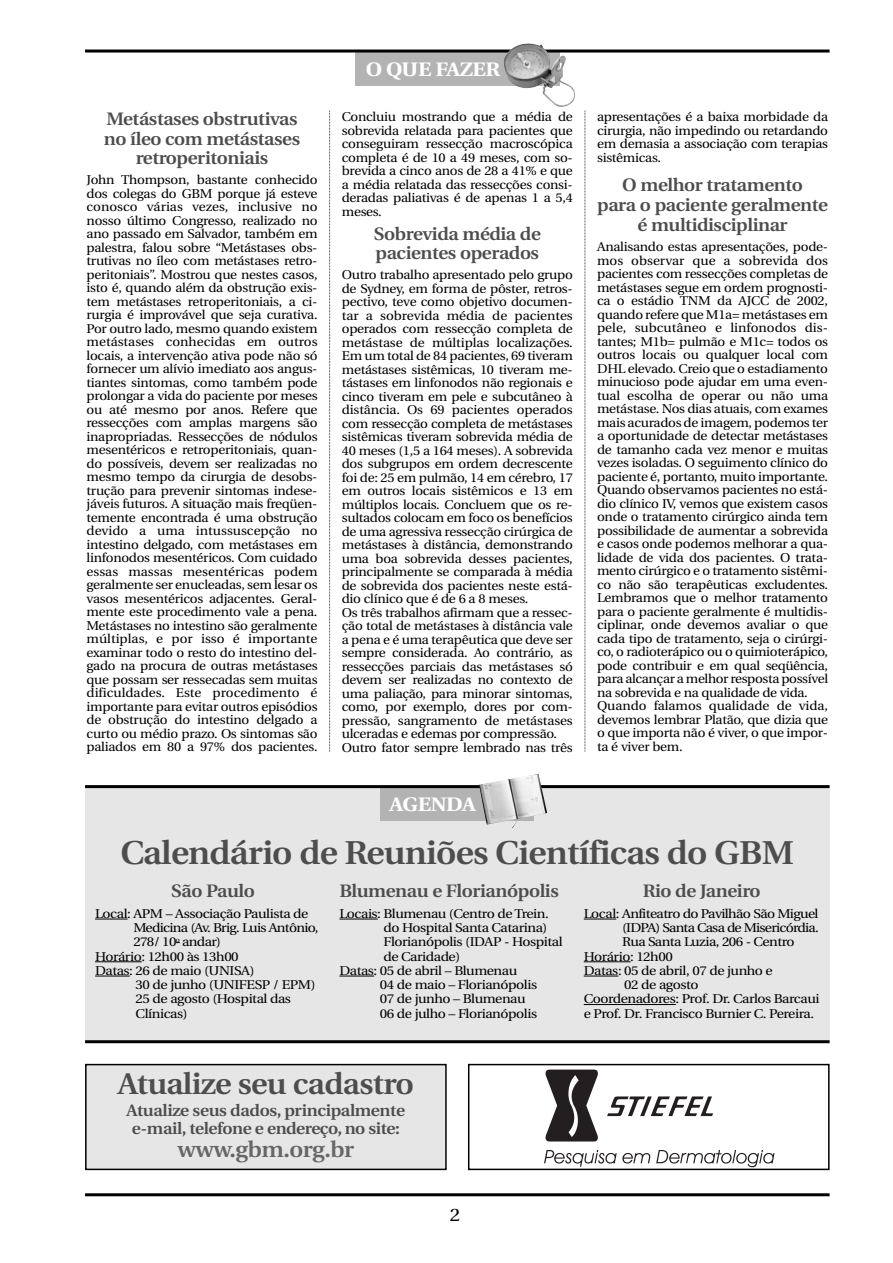
<style>
.page{position:relative;width:893px;height:1263px;background:#fff}
.page>*{position:absolute;margin:0;border:0;box-sizing:border-box;transform-origin:0 0}
.t1{font:600 33px "Utopia";letter-spacing:-.02em;color:#4d4d4d;scale:1.06 1}
.t2{font:600 30px "Utopia";letter-spacing:-.02em;color:#4d4d4d;scale:1.06 1}
.t3{font:600 22.5px "Utopia";letter-spacing:-.02em;color:#666;scale:1.06 1}
.t4{font:700 19.5px "Utopia";letter-spacing:-.025em;color:#fff;scale:1.1 1}
.t5{font:600 18px/19.5px "Utopia";letter-spacing:-.02em;color:#4d4d4d;text-align:center;scale:1.06 1}
.t6{font:18px "Utopia";color:#000;scale:1.1 1}
.t7{font:600 16.5px/18px "Utopia";letter-spacing:-.02em;color:#4d4d4d;text-align:center;scale:1.06 1}
.t8{font:12.75px/13.5px "Utopia";letter-spacing:-.02em;color:#000;text-align:justify;scale:1.06 1}
.t9{font:12.75px "Utopia";letter-spacing:-.02em;color:#000;scale:1.1 1}
.t10{font:12.75px "Utopia";letter-spacing:-.05em;color:#000;scale:1.1 1}
.t11{font:12.75px "Utopia";letter-spacing:-.04em;color:#000;scale:1.1 1}
.t12{font:12.75px "Utopia";letter-spacing:-.055em;color:#000;scale:1.1 1}
</style>
<div class="page">
<div style="left:85px;top:787px;width:744px;height:255px;background:#e6e6e6"></div>
<div style="left:355px;top:51px;width:204px;height:34px;background:#b3b3b3"></div>
<hr style="left:85px;top:1193px;width:744px;height:3px;background:#000">
<svg style="left:329px;top:111px;width:1px;height:641px"></svg>
<svg style="left:584px;top:111px;width:1px;height:641px"></svg>
<hr style="left:85px;top:50px;width:744px;height:3px;background:#000">
<img style="left:503px;top:43px;width:72px;height:64px">
<svg style="left:545px;top:1070px;width:168px;height:72px"></svg>
<svg style="left:544px;top:1150px;width:230px;height:17px"></svg>
<div style="left:468px;top:1064px;width:361px;height:106px;border:2px solid #000"></div>
<div style="left:87px;top:1065px;width:358px;height:104px;background:#e6e6e6"></div>
<div style="left:85px;top:1064px;width:361px;height:106px;border:2px solid #000"></div>
<div style="left:381px;top:787px;width:153px;height:34px;background:#b3b3b3"></div>
<hr style="left:85px;top:1040px;width:744px;height:3px;background:#000">
<hr style="left:85px;top:785px;width:744px;height:3px;background:#000">
<hr style="left:95px;top:919px;width:33px;height:1px;background:#000">
<svg style="left:95px;top:961px;width:47px;height:1px"></svg>
<svg style="left:95px;top:976px;width:35px;height:1px"></svg>
<hr style="left:339px;top:919px;width:39px;height:1px;background:#000">
<svg style="left:339px;top:976px;width:35px;height:1px"></svg>
<hr style="left:583px;top:919px;width:33px;height:1px;background:#000">
<svg style="left:583px;top:961px;width:47px;height:1px"></svg>
<svg style="left:583px;top:976px;width:35px;height:1px"></svg>
<svg style="left:583px;top:1004px;width:29px;height:1px"></svg>
<hr style="left:612px;top:1004px;width:51px;height:1px;background:#000">
<svg style="left:663px;top:1004px;width:12px;height:1px"></svg>
<img style="left:479px;top:774px;width:68px;height:54px">
<h3 class="t5" style="left:104px;top:111px;width:187px">Metástases obstrutivas no íleo com metástases retroperitoniais</h3>
<p class="t8" style="left:87px;top:174px;width:219px">John Thompson, bastante conhecido dos colegas do GBM porque já esteve conosco várias vezes, inclusive no nosso último Congresso, realizado no ano passado em Salvador, também em palestra, falou sobre “Metástases obs&shy;trutivas no íleo com metástases retro&shy;peritoniais”. Mostrou que nestes casos, isto é, quando além da obstrução exis&shy;tem metástases retroperitoniais, a ci&shy;rurgia é improvável que seja curativa.<br>Por outro lado, mesmo quando existem metástases conhecidas em outros locais, a intervenção ativa pode não só fornecer um alívio imediato aos angus&shy;tiantes sintomas, como também pode prolongar a vida do paciente por meses ou até mesmo por anos. Refere que ressecções com amplas margens são inapropriadas. Ressecções de nódulos mesentéricos e retroperitoniais, quan&shy;do possíveis, devem ser realizadas no mesmo tempo da cirurgia de desobs&shy;trução para prevenir sintomas indese&shy;jáveis futuros. A situação mais freqüen&shy;temente encontrada é uma obstrução devido a uma intussuscepção no intestino delgado, com metástases em linfonodos mesentéricos. Com cuidado essas massas mesentéricas podem geralmente ser enucleadas, sem lesar os vasos mesentéricos adjacentes. Geral&shy;mente este procedimento vale a pena.<br>Metástases no intestino são geralmente múltiplas, e por isso é importante examinar todo o resto do intestino del&shy;gado na procura de outras metástases que possam ser ressecadas sem muitas dificuldades. Este procedimento é importante para evitar outros episódios de obstrução do intestino delgado a curto ou médio prazo. Os sintomas são paliados em 80 a 97% dos pacientes.</p>
<h3 class="t4" style="left:365px;top:61px;width:124px">O QUE FAZER</h3>
<p class="t8" style="left:342px;top:112px;width:219px">Concluiu mostrando que a média de sobrevida relatada para pacientes que conseguiram ressecção macroscópica completa é de 10 a 49 meses, com so&shy;brevida a cinco anos de 28 a 41% e que a média relatada das ressecções consi&shy;deradas paliativas é de apenas 1 a 5,4 meses.</p>
<h3 class="t5" style="left:374px;top:226px;width:159px;text-align:left">Sobrevida média de pacientes operados</h3>
<p class="t8" style="left:342px;top:269px;width:219px;text-align:left">Outro trabalho apresentado pelo grupo de Sydney, em forma de pôster, retros&shy;pectivo, teve como objetivo documen&shy;tar a sobrevida média de pacientes operados com ressecção completa de metástase de múltiplas localizações.<br>Em um total de 84 pacientes, 69 tiveram metástases sistêmicas, 10 tiveram me&shy;tástases em linfonodos não regionais e cinco tiveram em pele e subcutâneo à distância. Os 69 pacientes operados com ressecção completa de metástases sistêmicas tiveram sobrevida média de 40 meses (1,5 a 164 meses). A sobrevida dos subgrupos em ordem decrescente foi de: 25 em pulmão, 14 em cérebro, 17 em outros locais sistêmicos e 13 em múltiplos locais. Concluem que os re&shy;sultados colocam em foco os benefícios de uma agressiva ressecção cirúrgica de metástases à distância, demonstrando uma boa sobrevida desses pacientes, principalmente se comparada à média de sobrevida dos pacientes neste está&shy;dio clínico que é de 6 a 8 meses.<br>Os três trabalhos afirmam que a ressec&shy;ção total de metástases à distância vale a pena e é uma terapêutica que deve ser sempre considerada. Ao contrário, as ressecções parciais das metástases só devem ser realizadas no contexto de uma paliação, para minorar sintomas, como, por exemplo, dores por com&shy;pressão, sangramento de metástases ulceradas e edemas por compressão.<br>Outro fator sempre lembrado nas três</p>
<h3 class="t4" style="left:389px;top:797px;width:80px">AGENDA</h3>
<p class="t8" style="left:597px;top:112px;width:219px">apresentações é a baixa morbidade da cirurgia, não impedindo ou retardando em demasia a associação com terapias sistêmicas.</p>
<h3 class="t5" style="left:597px;top:176px;width:219px;line-height:20.2px">O melhor tratamento<br>para o paciente geralmente é multidisciplinar</h3>
<p class="t8" style="left:597px;top:241px;width:219px;text-align:left">Analisando estas apresentações, pode&shy;mos observar que a sobrevida dos pacientes com ressecções completas de metástases segue em ordem prognosti&shy;ca o estádio TNM da AJCC de 2002, quando refere que M1a= metástases em pele, subcutâneo e linfonodos dis&shy;tantes; M1b= pulmão e M1c= todos os outros locais ou qualquer local com DHL elevado. Creio que o estadiamento minucioso pode ajudar em uma even&shy;tual escolha de operar ou não uma metástase. Nos dias atuais, com exames mais acurados de imagem, podemos ter a oportunidade de detectar metástases de tamanho cada vez menor e muitas vezes isoladas. O seguimento clínico do paciente é, portanto, muito importante.<br>Quando observamos pacientes no está&shy;dio clínico IV, vemos que existem casos onde o tratamento cirúrgico ainda tem possibilidade de aumentar a sobrevida e casos onde podemos melhorar a qua&shy;lidade de vida dos pacientes. O trata&shy;mento cirúrgico e o tratamento sistêmi&shy;co não são terapêuticas excludentes.<br>Lembramos que o melhor tratamento para o paciente geralmente é multidis&shy;ciplinar, onde devemos avaliar o que cada tipo de tratamento, seja o cirúrgi&shy;co, o radioterápico ou o quimioterápico, pode contribuir e em qual seqüência, para alcançar a melhor resposta possível na sobrevida e na qualidade de vida.<br>Quando falamos qualidade de vida, devemos lembrar Platão, que dizia que o que importa não é viver, o que impor&shy;ta é viver bem.</p>
<h1 class="t1" style="left:120px;top:839px;width:637px">Calendário de Reuniões Científicas do GBM</h1>
<h3 class="t5" style="left:171px;top:883px;width:81px">São Paulo</h3>
<p class="t9" style="left:95px;top:908px;width:195px">Local: APM – Associação Paulista de</p>
<p class="t10" style="left:133px;top:923px;width:170px">Medicina (Av. Brig. Luis Antônio,</p>
<p class="t10" style="left:133px;top:937px;width:81px">278/ 10<sup>o</sup> andar)</p>
<p class="t9" style="left:95px;top:951px;width:132px">Horário: 12h00 às 13h00</p>
<p class="t9" style="left:95px;top:965px;width:146px">Datas: 26 de maio (UNISA)</p>
<p class="t9" style="left:136px;top:980px;width:165px">30 de junho (UNIFESP / EPM)</p>
<p class="t9" style="left:136px;top:994px;width:143px">25 de agosto (Hospital das</p>
<p class="t9" style="left:136px;top:1008px;width:49px">Clínicas)</p>
<h3 class="t5" style="left:339px;top:883px;width:208px">Blumenau e Florianópolis</h3>
<p class="t9" style="left:339px;top:908px;width:192px">Locais: Blumenau (Centro de Trein.</p>
<p class="t9" style="left:383px;top:923px;width:151px">do Hospital Santa Catarina)</p>
<p class="t9" style="left:383px;top:937px;width:164px">Florianópolis (IDAP - Hospital</p>
<p class="t9" style="left:383px;top:951px;width:71px">de Caridade)</p>
<p class="t9" style="left:339px;top:965px;width:163px">Datas: 05 de abril – Blumenau</p>
<p class="t9" style="left:380px;top:980px;width:144px">04 de maio – Florianópolis</p>
<p class="t9" style="left:380px;top:994px;width:134px">07 de junho – Blumenau</p>
<p class="t9" style="left:380px;top:1008px;width:144px">06 de julho – Florianópolis</p>
<h2 class="t2" style="left:118px;top:1072px;width:281px">Atualize seu cadastro</h2>
<p class="t7" style="left:127px;top:1103px;width:264px">Atualize seus dados, principalmente e-mail, telefone e endereço, no site:</p>
<h3 class="t3" style="left:178px;top:1140px;width:168px">www.gbm.org.br</h3>
<h3 class="t6" style="left:450px;top:1207px;width:11px">2</h3>
<h3 class="t5" style="left:642px;top:883px;width:113px">Rio de Janeiro</h3>
<p class="t11" style="left:583px;top:908px;width:215px">Local: Anfiteatro do Pavilhão São Miguel</p>
<p class="t12" style="left:622px;top:923px;width:180px">(IDPA) Santa Casa de Misericórdia.</p>
<p class="t9" style="left:622px;top:937px;width:158px">Rua Santa Luzia, 206 - Centro</p>
<p class="t9" style="left:583px;top:951px;width:82px">Horário: 12h00</p>
<p class="t9" style="left:583px;top:965px;width:173px">Datas: 05 de abril, 07 de junho e</p>
<p class="t9" style="left:624px;top:980px;width:69px">02 de agosto</p>
<p class="t9" style="left:583px;top:994px;width:216px">Coordenadores: Prof. Dr. Carlos Barcaui</p>
<p class="t9" style="left:583px;top:1008px;width:211px">e Prof. Dr. Francisco Burnier C. Pereira.</p>
</div>
